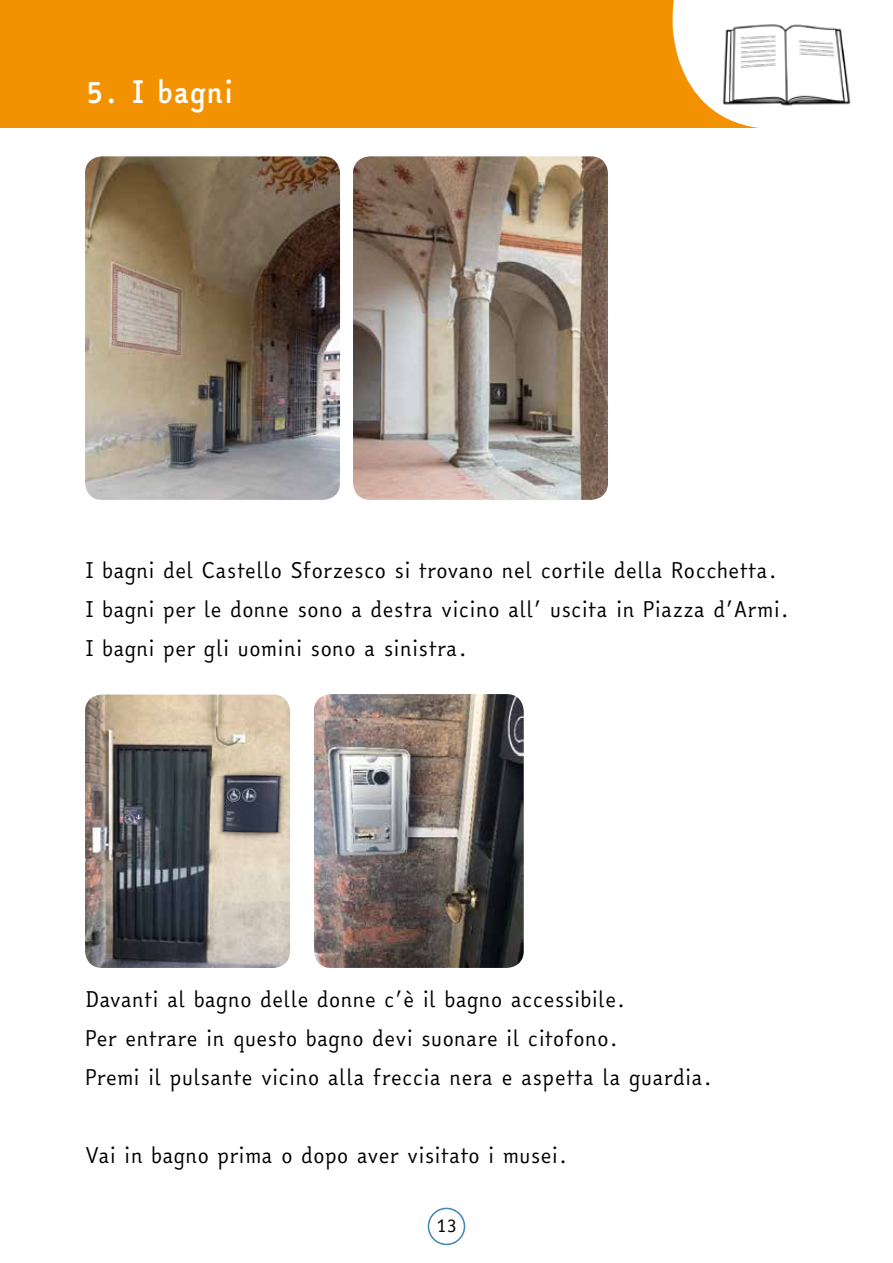
<style>
.page{position:relative;width:893px;height:1263px;background:#fff}
.page>*{position:absolute;margin:0;border:0;box-sizing:border-box;transform-origin:0 0}
.t1{font:700 30px "Easy Reading";color:#fff}
.t2{font:21px/39px "Easy Reading";color:#000}
.t3{font:18px "Easy Reading";color:#000}
</style>
<div class="page">
<div style="left:428px;top:1208px;width:37px;height:37px;border:2px solid #4183b2;border-radius:50%"></div>
<div style="left:0;top:0;width:893px;height:128px;background:#f39200"></div>
<svg style="left:673px;top:0;width:220px;height:128px"></svg>
<img style="left:716px;top:21px;width:140px;height:88px">
<img style="left:85px;top:156px;width:255px;height:344px">
<img style="left:353px;top:156px;width:255px;height:344px">
<img style="left:314px;top:694px;width:210px;height:274px">
<img style="left:85px;top:694px;width:205px;height:274px">
<h1 class="t1" style="left:85px;top:71px;width:150px">5. I bagni</h1>
<p class="t2" style="left:85px;top:551px;width:706px">I bagni del Castello Sforzesco si trovano nel cortile della Rocchetta.<br>I bagni per le donne sono a destra vicino all’ uscita in Piazza d’Armi.<br>I bagni per gli uomini sono a sinistra.</p>
<p class="t2" style="left:85px;top:980px;width:629px">Davanti al bagno delle donne c’è il bagno accessibile.<br>Per entrare in questo bagno devi suonare il citofono.<br>Premi il pulsante vicino alla freccia nera e aspetta la guardia.</p>
<p class="t2" style="left:85px;top:1136px;width:485px">Vai in bagno prima o dopo aver visitato i musei.</p>
<p class="t3" style="left:436px;top:1212px;width:22px">13</p>
</div>
